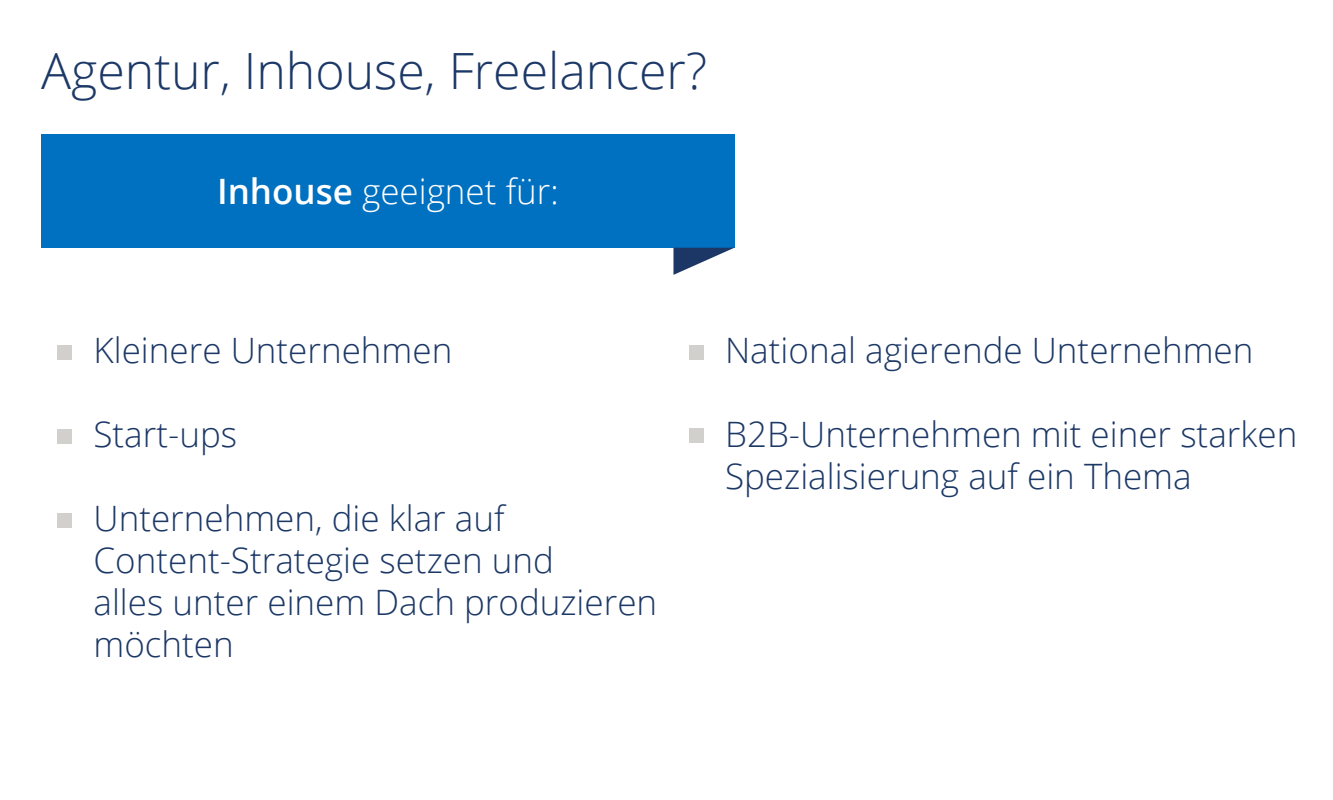
<style>
.page{position:relative;width:1333px;height:800px;background:#fff}
.page>*{position:absolute;margin:0;border:0;box-sizing:border-box;transform-origin:0 0}
.t1{font:300 50px "Open Sans";color:#1c3866}
.t2{font:300 35px/42px "Open Sans";color:#1c3866}
.t3{font:300 35px "Open Sans";color:#fff}
.s1{font-weight:600}
</style>
<div class="page">
<div style="left:41px;top:134px;width:693px;height:114px;background:#0070c0"></div>
<svg style="left:674px;top:248px;width:60px;height:27px"></svg>
<div style="left:57px;top:345px;width:15px;height:15px;background:#d2d0cd"></div>
<div style="left:57px;top:429px;width:15px;height:15px;background:#d2d0cd"></div>
<div style="left:57px;top:513px;width:15px;height:15px;background:#d2d0cd"></div>
<div style="left:689px;top:345px;width:15px;height:15px;background:#d2d0cd"></div>
<div style="left:689px;top:428px;width:15px;height:15px;background:#d2d0cd"></div>
<h1 class="t1" style="left:41px;top:37px;width:667px">Agentur, Inhouse, Freelancer?</h1>
<p class="t3" style="left:217px;top:168px;width:343px"><span class="s1">Inhouse</span> geeignet für:</p>
<p class="t2" style="left:94px;top:329px;width:360px">Kleinere Unternehmen</p>
<p class="t2" style="left:94px;top:413px;width:145px">Start-ups</p>
<p class="t2" style="left:94px;top:497px;width:565px">Unternehmen, die klar auf<br>Content-Strategie setzen und<br>alles unter einem Dach produzieren möchten</p>
<p class="t2" style="left:725px;top:329px;width:530px">National agierende Unternehmen</p>
<p class="t2" style="left:725px;top:413px;width:574px">B2B-Unternehmen mit einer starken<br>Spezialisierung auf ein Thema</p>
</div>
